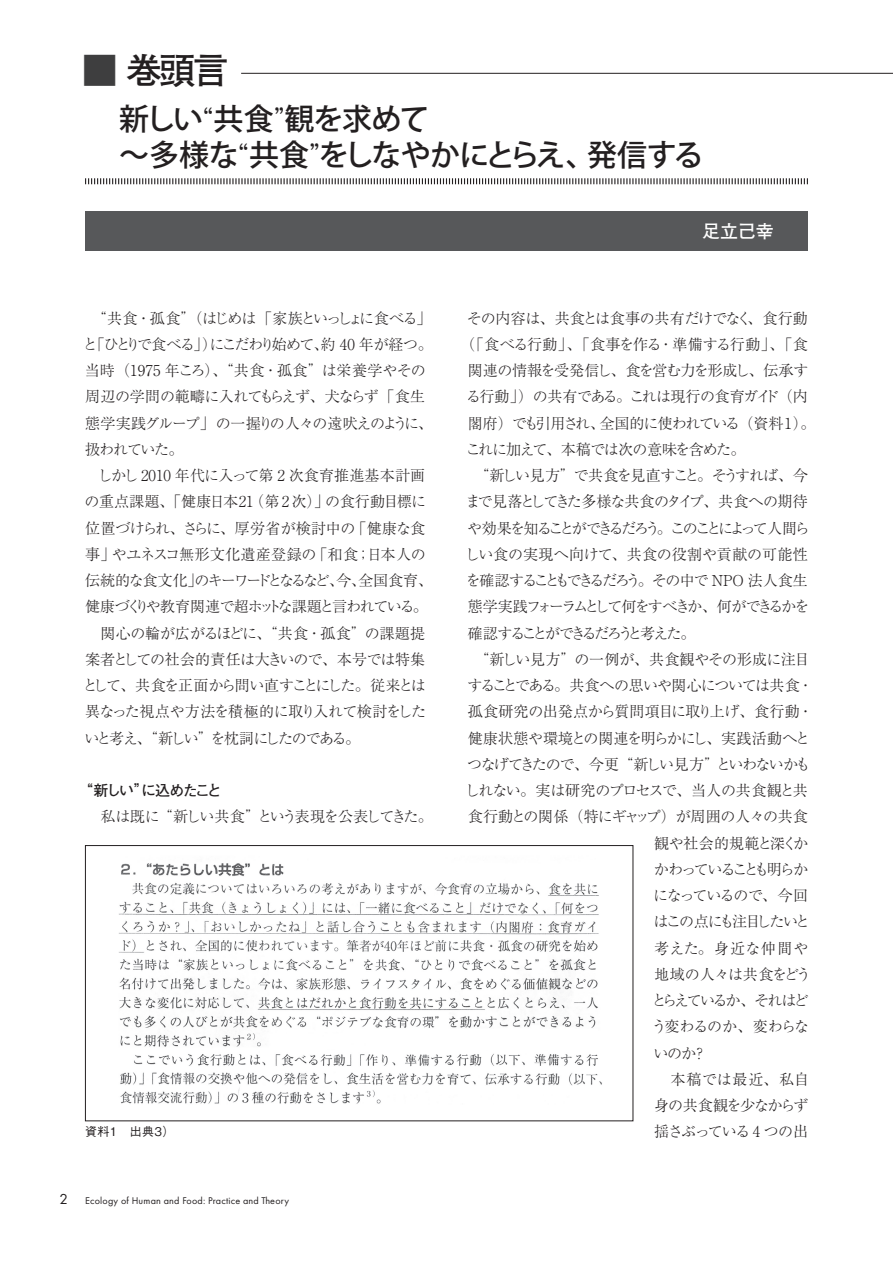
<style>
.page{position:relative;width:893px;height:1263px;background:#fff}
.page>*{position:absolute;margin:0;border:0;box-sizing:border-box;transform-origin:0 0}
.t1{font:700 36px "Futo Go B101 Pro";color:#231f20}
.t2{font:500 30px/36px "Koz Go Pr 6 N";letter-spacing:-.04em;color:#231f20}
.t3{font:700 18px "Futo Go B101 Pro";color:#fff}
.t4{font:300 15px/26.2px "Ryumin Pro";letter-spacing:-.06em;color:#231f20}
.t5{font:300 15px "Ryumin Pro";letter-spacing:-.085em;color:#231f20}
.t6{font:300 15px "Ryumin Pro";letter-spacing:-.1em;color:#231f20}
.t7{font:300 15px "Ryumin Pro";letter-spacing:-.015em;color:#231f20}
.t8{font:300 15px "Ryumin Pro";letter-spacing:-.02em;color:#231f20}
.t9{font:300 15px "Ryumin Pro";letter-spacing:-.16em;color:#231f20}
.t10{font:300 15px "Ryumin Pro";letter-spacing:-.08em;color:#231f20}
.t11{font:300 15px "Ryumin Pro";letter-spacing:-.135em;color:#231f20}
.t12{font:300 15px "Ryumin Pro";letter-spacing:-.04em;color:#231f20}
.t13{font:300 15px "Ryumin Pro";letter-spacing:-.025em;color:#231f20}
.t14{font:300 15px "Ryumin Pro";letter-spacing:-.01em;color:#231f20}
.t15{font:300 15px "Ryumin Pro";letter-spacing:-.13em;color:#231f20}
.t16{font:300 15px "Ryumin Pro";letter-spacing:-.145em;color:#231f20}
.t17{font:300 15px "Ryumin Pro";letter-spacing:-.15em;color:#231f20}
.t18{font:700 15px "Futo Go B101 Pro";letter-spacing:-.14em;color:#231f20}
.t19{font:300 15px "Ryumin Pro";letter-spacing:.02em;color:#231f20}
.t20{font:300 15px "Ryumin Pro";letter-spacing:.04em;color:#231f20}
.t21{font:500 12px "Gothic BBB Pro";letter-spacing:.03em;color:#231f20}
.t22{font:10.2px "Futura PT";letter-spacing:.02em;color:#231f20}
.s1{color:#3e3e3f}
.s2{font-family:"Koz Min Pr 6 N"}
.s3{font-size:15px}
</style>
<div class="page">
<hr style="left:241px;top:73px;width:652px;height:1px;background:#231f20">
<div style="left:85px;top:212px;width:723px;height:39px;background:#57585a"></div>
<svg style="left:85px;top:178px;width:723px;height:7px"></svg>
<img style="left:119px;top:863px;width:483px;height:241px">
<div style="left:85px;top:845px;width:548px;height:276px;border:1px solid #231f20"></div>
<h1 class="t1" style="left:82px;top:41px;width:148px"><span class="s1">■</span> 巻頭言</h1>
<h2 class="t2" style="left:119px;top:102px;width:586px">新しい<span class="s2">“</span>共食<span class="s2">”</span>観を求めて<br>～多様な<span class="s2">“</span>共食<span class="s2">”</span>をしなやかにとらえ、発信する</h2>
<p class="t4" style="left:83px;top:304px;width:352px">　“共食・孤食”（はじめは「家族といっしょに食べる」と「ひとりで食べる」）にこだわり始めて、約 40 年が経つ。当時（1975 年ころ）、“共食・孤食”は栄養学やその周辺の学問の範疇に入れてもらえず、犬ならず「食生態学実践グループ」の一握りの人々の遠吠えのように、扱われていた。<br>　しかし 2010 年代に入って第 2 次食育推進基本計画の重点課題、「健康日本21（第2次）」の食行動目標に位置づけられ、さらに、厚労省が検討中の「健康な食事」やユネスコ無形文化遺産登録の「和食；日本人の伝統的な食文化」のキーワードとなるなど、今、全国食育、健康づくりや教育関連で超ホットな課題と言われている。　関心の輪が広がるほどに、“共食・孤食”の課題提案者としての社会的責任は大きいので、本号では特集として、共食を正面から問い直すことにした。従来とは異なった視点や方法を積極的に取り入れて検討をしたいと考え、“新しい”を枕詞にしたのである。</p>
<p class="t18" style="left:78px;top:778px;width:145px">“新しい”に込めたこと</p>
<p class="t5" style="left:85px;top:805px;width:349px">　私は既に“新しい共食”という表現を公表してきた。</p>
<p class="t3" style="left:702px;top:217px;width:73px">足立己幸</p>
<p class="t13" style="left:467px;top:306px;width:343px">その内容は、共食とは食事の共有だけでなく、食行動</p>
<p class="t4" style="left:460px;top:330px;width:349px">（「食べる行動」、「食事を作る・準備する行動」、「食</p>
<p class="t4" style="left:468px;top:356px;width:342px">関連の情報を受発信し、食を営む力を形成し、伝承す</p>
<p class="t12" style="left:466px;top:385px;width:343px">る行動」）の共有である。これは現行の食育ガイド（内</p>
<p class="t5" style="left:468px;top:411px;width:349px">閣府）でも引用され、全国的に使われている（資料１）。</p>
<p class="t4" style="left:466px;top:435px;width:281px">これに加えて、本稿では次の意味を含めた。</p>
<p class="t10" style="left:468px;top:464px;width:342px">　“新しい見方”で共食を見直すこと。そうすれば、今</p>
<p class="t4" style="left:465px;top:487px;width:344px">まで見落としてきた多様な共食のタイプ、共食への期待</p>
<p class="t9" style="left:467px;top:516px;width:344px">や効果を知ることができるだろう。このことによって人間ら</p>
<p class="t14" style="left:465px;top:542px;width:344px">しい食の実現へ向けて、共食の役割や貢献の可能性</p>
<p class="t6" style="left:466px;top:569px;width:343px">を確認することもできるだろう。その中で NPO 法人食生</p>
<p class="t11" style="left:468px;top:595px;width:343px">態学実践フォーラムとして何をすべきか、何ができるかを</p>
<p class="t9" style="left:468px;top:621px;width:229px">確認することができるだろうと考えた。</p>
<p class="t7" style="left:468px;top:647px;width:343px">　“新しい見方”の一例が、共食観やその形成に注目</p>
<p class="t4" style="left:467px;top:671px;width:347px">することである。共食への思いや関心については共食・</p>
<p class="t7" style="left:468px;top:700px;width:347px">孤食研究の出発点から質問項目に取り上げ、食行動・</p>
<p class="t8" style="left:468px;top:726px;width:344px">健康状態や環境との関連を明らかにし、実践活動へと</p>
<p class="t6" style="left:467px;top:752px;width:345px">つなげてきたので、今更“新しい見方”といわないかも</p>
<p class="t4" style="left:465px;top:776px;width:344px">しれない。実は研究のプロセスで、当人の共食観と共</p>
<p class="t8" style="left:468px;top:805px;width:342px">食行動との関係（特にギャップ）が周囲の人々の共食</p>
<p class="t8" style="left:654px;top:831px;width:155px">観や社会的規範と深くか</p>
<p class="t15" style="left:654px;top:857px;width:156px">かわっていることも明らか</p>
<p class="t6" style="left:653px;top:884px;width:156px">になっているので、今回</p>
<p class="t16" style="left:653px;top:910px;width:158px">はこの点にも注目したいと</p>
<p class="t19" style="left:654px;top:936px;width:156px">考えた。身近な仲間や</p>
<p class="t7" style="left:654px;top:962px;width:159px">地域の人々は共食をどう</p>
<p class="t17" style="left:652px;top:989px;width:158px">とらえているか、それはど</p>
<p class="t4" style="left:652px;top:1012px;width:159px">う変わるのか、変わらな</p>
<p class="t4" style="left:653px;top:1039px;width:55px">いのか？</p>
<p class="t20" style="left:654px;top:1067px;width:156px">　本稿では最近、私自</p>
<p class="t10" style="left:654px;top:1094px;width:156px">身の共食観を少なからず</p>
<p class="t21" style="left:85px;top:1122px;width:91px">資料1　出典3）</p>
<p class="t5" style="left:654px;top:1120px;width:155px">揺さぶっている 4 つの出</p>
<p class="t22" style="left:60px;top:1194px;width:231px"><span class="s3">2</span> Ecology of Human and Food: Practice and Theory</p>
</div>
